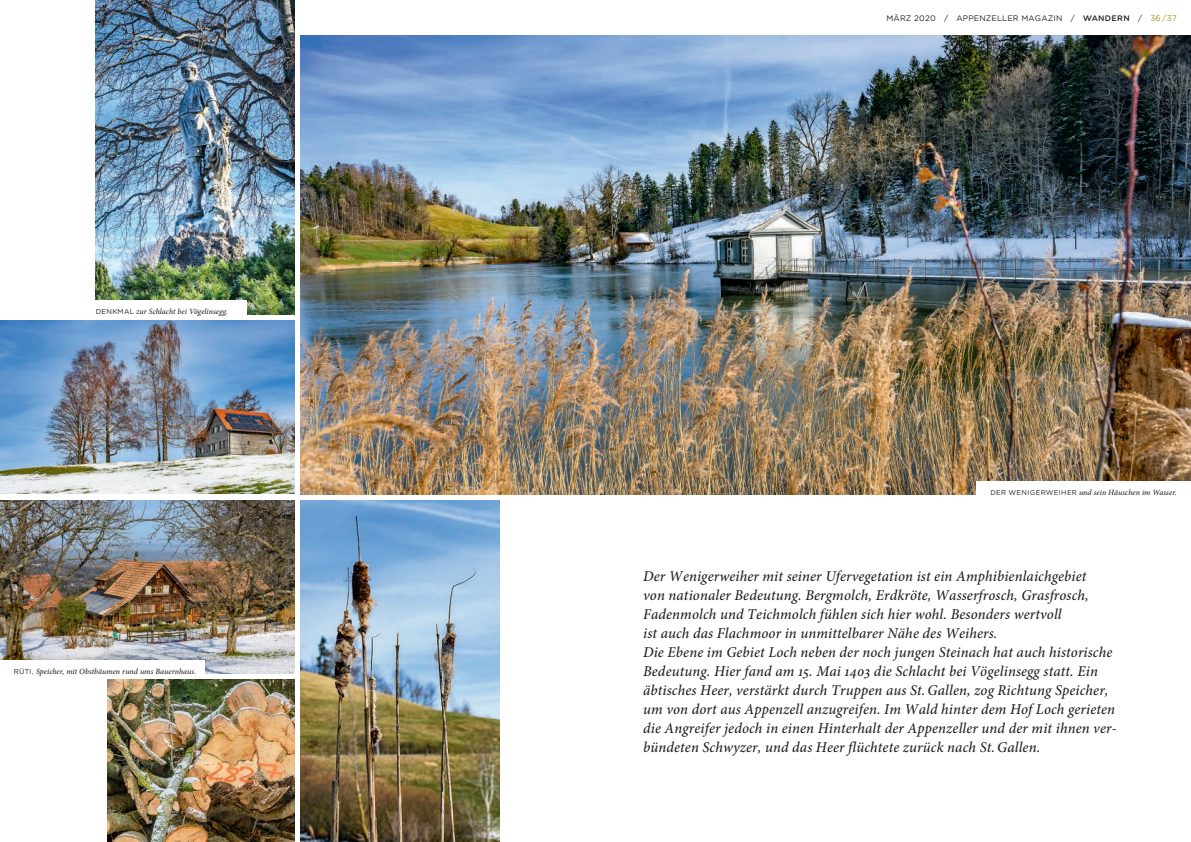
<style>
.page{position:relative;width:1191px;height:842px;background:#fff}
.page>*{position:absolute;margin:0;border:0;box-sizing:border-box;transform-origin:0 0}
.t1{font:italic 500 15px/19px "Minion Pro";letter-spacing:.01em;color:#231f20}
.t2{font:italic 500 8px "Minion Pro";letter-spacing:.005em;color:#231f20}
.t3{font:8px "Gotham Rounded";letter-spacing:.02em;color:#231f20}
.s1{font-family:"Gotham Rounded";font-weight:400;font-style:normal;font-size:7px}
.s2{font-weight:500}
.s3{color:#a08712}
</style>
<div class="page">
<img style="left:96px;top:0;width:198px;height:315px">
<img style="left:300px;top:35px;width:891px;height:459px">
<img style="left:0;top:501px;width:295px;height:173px">
<img style="left:0;top:321px;width:295px;height:173px">
<img style="left:300px;top:501px;width:199px;height:341px">
<img style="left:107px;top:680px;width:188px;height:162px">
<div style="left:976px;top:481px;width:215px;height:16px;background:#fff"></div>
<div style="left:93px;top:300px;width:153px;height:17px;background:#fff"></div>
<div style="left:0;top:660px;width:204px;height:17px;background:#fff"></div>
<p class="t2" style="left:96px;top:306px;width:134px"><span class="s1">DENKMAL</span> zur Schlacht bei Vögelinsegg.</p>
<p class="t2" style="left:14px;top:666px;width:184px"><span class="s1">RÜTI,</span> Speicher, mit Obstbäumen rund ums Bauernhaus.</p>
<p class="t3" style="left:886px;top:13px;width:292px">MÄRZ 2020 / APPENZELLER MAGAZIN / <span class="s2">WANDERN</span> / <span class="s3">36 / 37</span></p>
<p class="t2" style="left:990px;top:487px;width:188px"><span class="s1">DER WENIGERWEIHER</span> und sein Häuschen im Wasser.</p>
<p class="t1" style="left:643px;top:567px;width:475px">Der Wenigerweiher mit seiner Ufervegetation ist ein Amphibienlaichgebiet<br>von nationaler Bedeutung. Bergmolch, Erdkröte, Wasserfrosch, Grasfrosch, Fadenmolch und Teichmolch fühlen sich hier wohl. Besonders wertvoll<br>ist auch das Flachmoor in unmittelbarer Nähe des Weihers.<br>Die Ebene im Gebiet Loch neben der noch jungen Steinach hat auch historische Bedeutung. Hier fand am 15. Mai 1403 die Schlacht bei Vögelinsegg statt. Ein äbtisches Heer, verstärkt durch Truppen aus St.Gallen, zog Richtung Speicher, um von dort aus Appenzell anzugreifen. Im Wald hinter dem Hof Loch gerieten die Angreifer jedoch in einen Hinterhalt der Appenzeller und der mit ihnen ver&shy;bündeten Schwyzer, und das Heer flüchtete zurück nach St.Gallen.</p>
</div>
